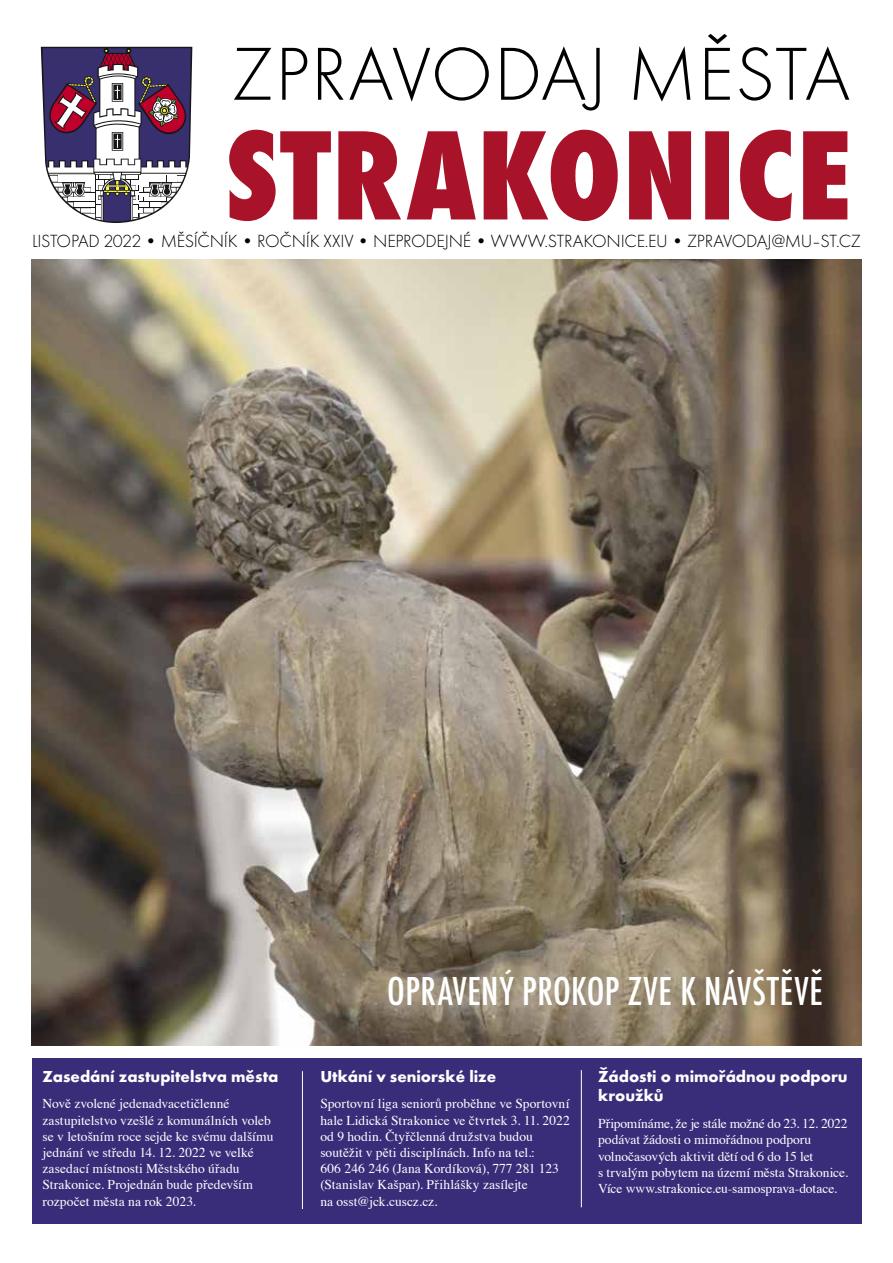
<style>
.page{position:relative;width:893px;height:1263px;background:#fff}
.page>*{position:absolute;margin:0;border:0;box-sizing:border-box;transform-origin:0 0}
.t1{font:500 condensed 42px "Futura TOT";letter-spacing:.02em;color:#fff}
.t2{font:18.3px "Futura TOT Ligh";letter-spacing:-.015em;color:#000}
.t3{font:700 16.5px/19.8px "Futura TOT";color:#fff}
.t4{font:13.5px/16.2px "Times";color:#fff}
</style>
<div class="page">
<svg style="left:234px;top:34px;width:615px;height:77px"></svg>
<svg style="left:41px;top:47px;width:151px;height:176px"></svg>
<svg style="left:229px;top:130px;width:618px;height:91px;fill:#a9132a"></svg>
<div style="left:32px;top:1059px;width:829px;height:165px;background:#392d7a"></div>
<hr style="left:302px;top:1071px;width:1px;height:138px;background:#fff">
<hr style="left:581px;top:1070px;width:1px;height:137px;background:#fff">
<img style="left:32px;top:259px;width:829px;height:786px">
<h2 class="t2" style="left:32px;top:231px;width:830px">LISTOPAD 2022 • MĚSÍČNÍK • ROČNÍK XXIV • NEPRODEJNÉ • WWW.STRAKONICE.EU • ZPRAVODAJ@MU–ST.CZ</h2>
<p class="t3" style="left:43px;top:1066px;width:237px">Zasedání zastupitelstva města</p>
<p class="t4" style="left:43px;top:1095px;width:232px">Nově zvolené jedenadvacetičlenné zastupitelstvo vzešlé z komunálních voleb se v letošním roce sejde ke svému dalšímu jednání ve středu 14. 12. 2022 ve velké zasedací místnosti Městského úřadu Strakonice. Projednán bude především rozpočet města na rok 2023.</p>
<h1 class="t1" style="left:387px;top:968px;width:437px">OPRAVENÝ PROKOP ZVE K NÁVŠTĚVĚ</h1>
<p class="t3" style="left:320px;top:1066px;width:177px">Utkání v seniorské lize</p>
<p class="t4" style="left:320px;top:1095px;width:251px">Sportovní liga seniorů proběhne ve Sportovní hale Lidická Strakonice ve čtvrtek 3. 11. 2022 od 9 hodin. Čtyřčlenná družstva budou soutěžit v pěti disciplínách. Info na tel.:<br>606 246 246 (Jana Kordíková), 777 281 123 (Stanislav Kašpar). Přihlášky zasílejte<br>na osst@jck.cuscz.cz.</p>
<p class="t3" style="left:598px;top:1066px;width:251px">Žádosti o mimořádnou podporu kroužků</p>
<p class="t4" style="left:598px;top:1114px;width:251px">Připomínáme, že je stále možné do 23. 12. 2022 podávat žádosti o mimořádnou podporu volnočasových aktivit dětí od 6 do 15 let<br>s trvalým pobytem na území města Strakonice.<br>Více www.strakonice.eu-samosprava-dotace.</p>
</div>
